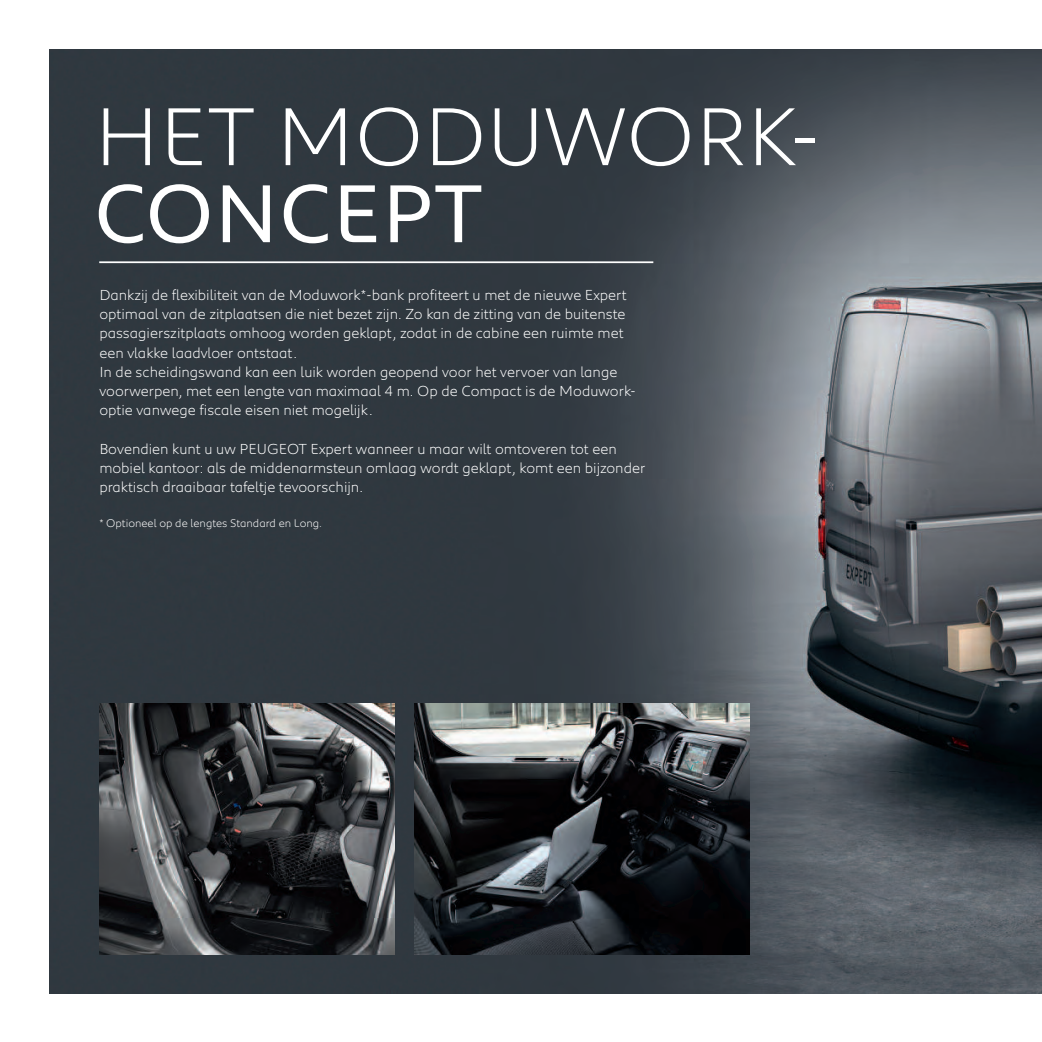
<style>
.page{position:relative;width:1042px;height:1042px;background:#fff}
.page>*{position:absolute;margin:0;border:0;box-sizing:border-box;transform-origin:0 0}
.t1{font:300 84px "Peugeot";color:#fff}
.t2{font:84px "Peugeot";color:#fff}
.t3{font:300 14.88px/19.2px "Peugeot";color:#fff}
.t4{font:300 11.38px "Peugeot";color:#fff}
</style>
<div class="page">
<img style="left:50px;top:50px;width:992px;height:943px">
<hr style="left:99px;top:261px;width:554px;height:2px;background:#fff">
<img style="left:99px;top:704px;width:295px;height:250px">
<img style="left:414px;top:704px;width:335px;height:250px">
<h1 class="t1" style="left:94px;top:108px;width:729px">HET MODUWORK-</h1>
<h1 class="t2" style="left:94px;top:185px;width:390px">CONCEPT</h1>
<p class="t3" style="left:99px;top:287px;width:538px">Dankzij de flexibiliteit van de Moduwork*-bank profiteert u met de nieuwe Expert optimaal van de zitplaatsen die niet bezet zijn. Zo kan de zitting van de buitenste passagierszitplaats omhoog worden geklapt, zodat in de cabine een ruimte met een vlakke laadvloer ontstaat.<br>In de scheidingswand kan een luik worden geopend voor het vervoer van lange voorwerpen, met een lengte van maximaal 4 m. Op de Compact is de Moduwork&shy;optie vanwege fiscale eisen niet mogelijk.</p>
<p class="t3" style="left:99px;top:441px;width:547px">Bovendien kunt u uw PEUGEOT Expert wanneer u maar wilt omtoveren tot een mobiel kantoor: als de middenarmsteun omlaag wordt geklapt, komt een bijzonder praktisch draaibaar tafeltje tevoorschijn.</p>
<p class="t4" style="left:99px;top:519px;width:224px">* Optioneel op de lengtes Standard en Long.</p>
</div>
